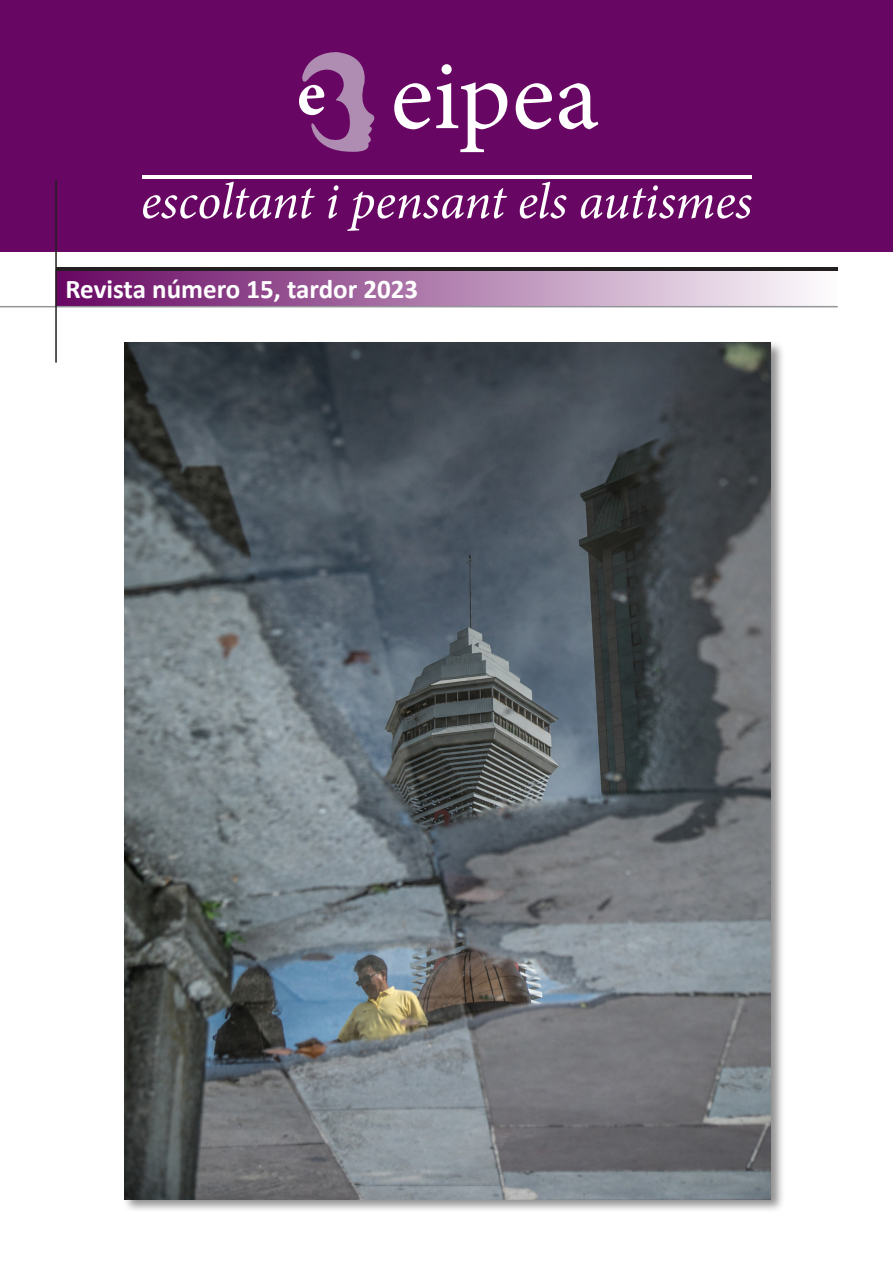
<style>
.page{position:relative;width:893px;height:1263px;background:#fff}
.page>*{position:absolute;margin:0;border:0;box-sizing:border-box;transform-origin:0 0}
.t1{font:100.05px "Minion Pro";letter-spacing:.005em;color:#fff}
.t2{font:700 64.8px "Minion Pro";color:#fff}
.t3{font:italic 51px "Minion Pro";letter-spacing:-.01em;color:#fff}
.t4{font:700 27px "Calibri";color:#fff}
</style>
<div class="page">
<div style="left:0;top:0;width:893px;height:252px;background:#680763"></div>
<svg style="left:302px;top:52px;width:73px;height:100px"></svg>
<hr style="left:142px;top:176px;width:610px;height:3px;background:#fff">
<div style="left:56px;top:269px;width:782px;height:38px;background:linear-gradient(to right,#670662,#fdfcfd);border:2px solid #680763"></div>
<hr style="left:56px;top:267px;width:782px;height:3px;background:#231f20">
<hr style="left:0;top:306px;width:838px;height:1px;background:#939598">
<hr style="left:55px;top:180px;width:2px;height:183px;background:#231f20">
<div style="left:122px;top:340px;width:663px;height:873px;background:#231f20;opacity:.5"></div>
<img style="left:124px;top:342px;width:647px;height:857px">
<p class="t1" style="left:391px;top:29px;width:210px">eipea</p>
<p class="t3" style="left:141px;top:167px;width:613px">escoltant i pensant els autismes</p>
<p class="t2" style="left:297px;top:48px;width:30px">e</p>
<p class="t4" style="left:65px;top:271px;width:354px">Revista número 15, tardor 2023</p>
</div>
